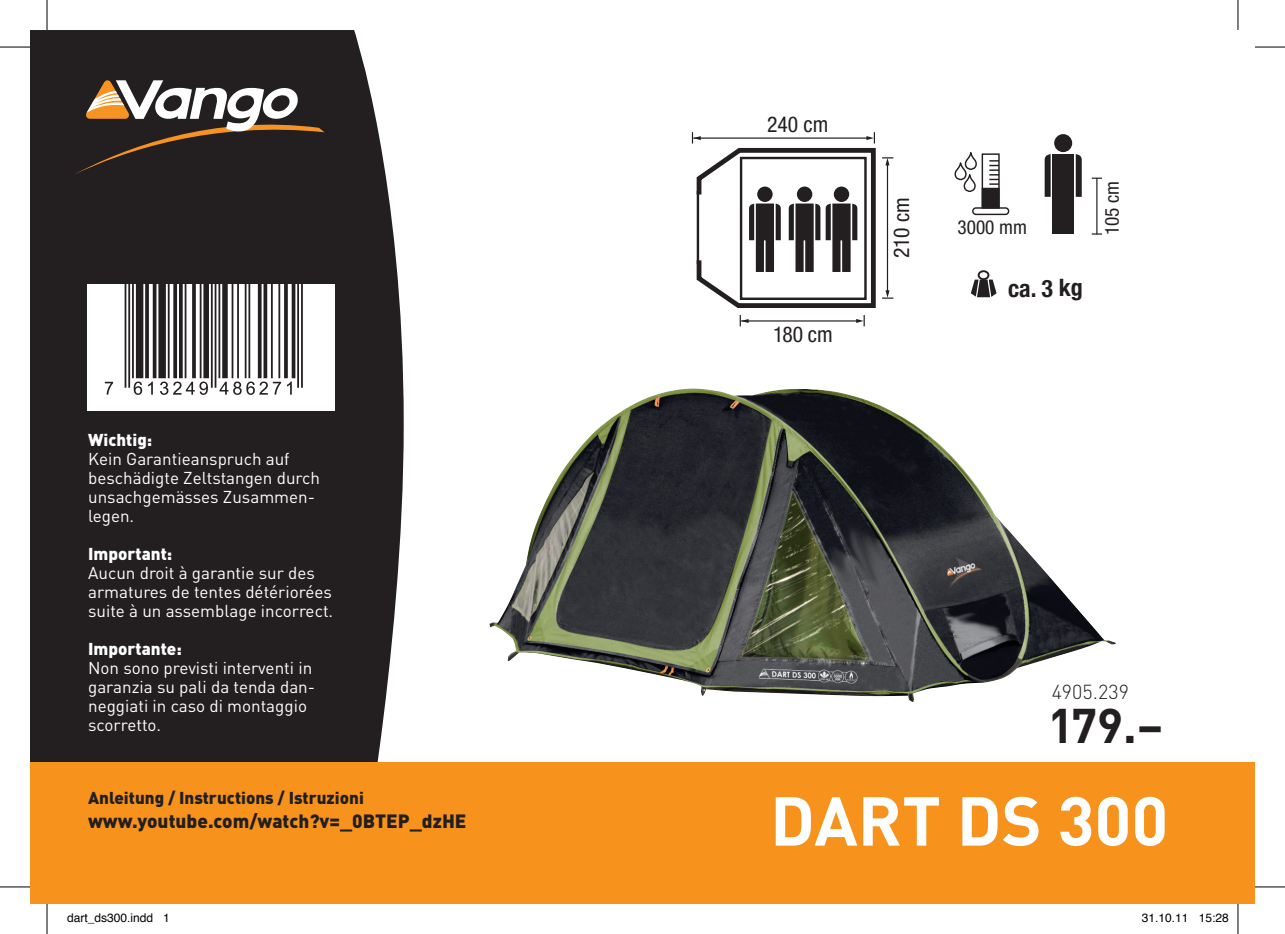
<style>
.page{position:relative;width:1285px;height:934px;background:#fff}
.page>*{position:absolute;margin:0;border:0;box-sizing:border-box;transform-origin:0 0}
.t1{font:700 68px "DIN";color:#fff}
.t2{font:700 48px "DIN";color:#231f20}
.t3{font:700 condensed 24px "Helvetica Neue";color:#231f20}
.t4{font:condensed 21.6px "Helvetica Neue";color:#231f20}
.t5{font:300 20px "DIN";color:#231f20}
.t6{font:condensed 19.2px "Helvetica Neue";color:#231f20}
.t7{font:900 19px "DIN";color:#231f20}
.t8{font:17px/19px "DIN";color:#fff}
.t9{font:900 17px "DIN";color:#231f20}
.t10{font:900 17px "DIN";color:#fff}
.t11{font:12px "Helvetica";color:#000}
</style>
<div class="page">
<svg style="left:692px;top:132px;width:201px;height:194px"></svg>
<div style="left:981px;top:153px;width:18px;height:55px;border:1px solid #231f20"></div>
<div style="left:982px;top:188px;width:17px;height:20px;background:#231f20"></div>
<div style="left:981px;top:188px;width:18px;height:20px;border:1px solid #231f20"></div>
<svg style="left:989px;top:160px;width:10px;height:25px"></svg>
<div style="left:972px;top:207px;width:37px;height:8px;border:1px solid #231f20;border-radius:3px"></div>
<svg style="left:954px;top:152px;width:23px;height:40px"></svg>
<svg style="left:970px;top:279px;width:26px;height:18px"></svg>
<div style="left:977px;top:270px;width:12px;height:10px;border:2px solid #231f20;border-radius:50%"></div>
<div style="left:1054px;top:134px;width:18px;height:18px;background:#231f20;border-radius:50%"></div>
<div style="left:1052px;top:154px;width:21px;height:80px;background:#231f20"></div>
<svg style="left:1044px;top:154px;width:6px;height:43px"></svg>
<svg style="left:1075px;top:154px;width:6px;height:43px"></svg>
<hr style="left:1096px;top:178px;width:1px;height:56px;background:#231f20">
<svg style="left:1091px;top:177px;width:11px;height:2px"></svg>
<div style="left:30px;top:30px;width:374px;height:731px;background:#231f20"></div>
<div style="left:30px;top:761px;width:1225px;height:142px;background:#f7931d"></div>
<img style="left:489px;top:388px;width:626px;height:313px">
<svg style="left:73px;top:80px;width:251px;height:95px;background:#534a43"></svg>
<div style="left:87px;top:284px;width:247px;height:127px;background:#fff"></div>
<img style="left:104px;top:284px;width:199px;height:111px">
<hr style="left:0;top:47px;width:30px;height:1px;background:#000">
<hr style="left:1255px;top:47px;width:30px;height:1px;background:#000">
<hr style="left:0;top:886px;width:30px;height:1px;background:#000">
<hr style="left:1255px;top:886px;width:30px;height:1px;background:#000">
<hr style="left:47px;top:0;width:1px;height:30px;background:#000">
<hr style="left:47px;top:903px;width:1px;height:30px;background:#000">
<hr style="left:1237px;top:0;width:1px;height:30px;background:#000">
<hr style="left:1237px;top:903px;width:1px;height:30px;background:#000">
<p class="t10" style="left:88px;top:428px;width:66px">Wichtig:</p>
<p class="t8" style="left:88px;top:449px;width:233px">Kein Garantieanspruch auf beschädigte Zeltstangen durch unsachgemässes Zusammen&shy;legen.</p>
<p class="t10" style="left:88px;top:542px;width:86px">Important:</p>
<p class="t8" style="left:88px;top:563px;width:247px">Aucun droit à garantie sur des armatures de tentes détériorées suite à un assemblage incorrect.</p>
<p class="t10" style="left:88px;top:637px;width:95px">Importante:</p>
<p class="t8" style="left:88px;top:658px;width:228px">Non sono previsti interventi in garanzia su pali da tenda dan&shy;neggiati in caso di montaggio scorretto.</p>
<p class="t9" style="left:88px;top:785px;width:277px">Anleitung / Instructions / Istruzioni</p>
<p class="t7" style="left:88px;top:807px;width:380px">www.youtube.com/watch?v=_0BTEP_dzHE</p>
<p class="t4" style="left:767px;top:112px;width:63px">240 cm</p>
<p class="t4" style="left:773px;top:321px;width:61px">180 cm</p>
<p class="t4" style="left:889px;top:257px;width:62px;rotate:-90deg">210 cm</p>
<p class="t6" style="left:957px;top:216px;width:71px">3000 mm</p>
<h3 class="t3" style="left:1008px;top:273px;width:76px">ca. 3 kg</h3>
<p class="t6" style="left:1101px;top:235px;width:56px;rotate:-90deg">105 cm</p>
<p class="t5" style="left:1051px;top:678px;width:79px">4905.239</p>
<h2 class="t2" style="left:1048px;top:693px;width:117px">179.–</h2>
<h1 class="t1" style="left:770px;top:776px;width:400px">Dart DS 300</h1>
<p class="t11" style="left:67px;top:908px;width:104px">dart_ds300.indd 1</p>
<p class="t11" style="left:1142px;top:908px;width:88px">31.10.11 15:28</p>
</div>
